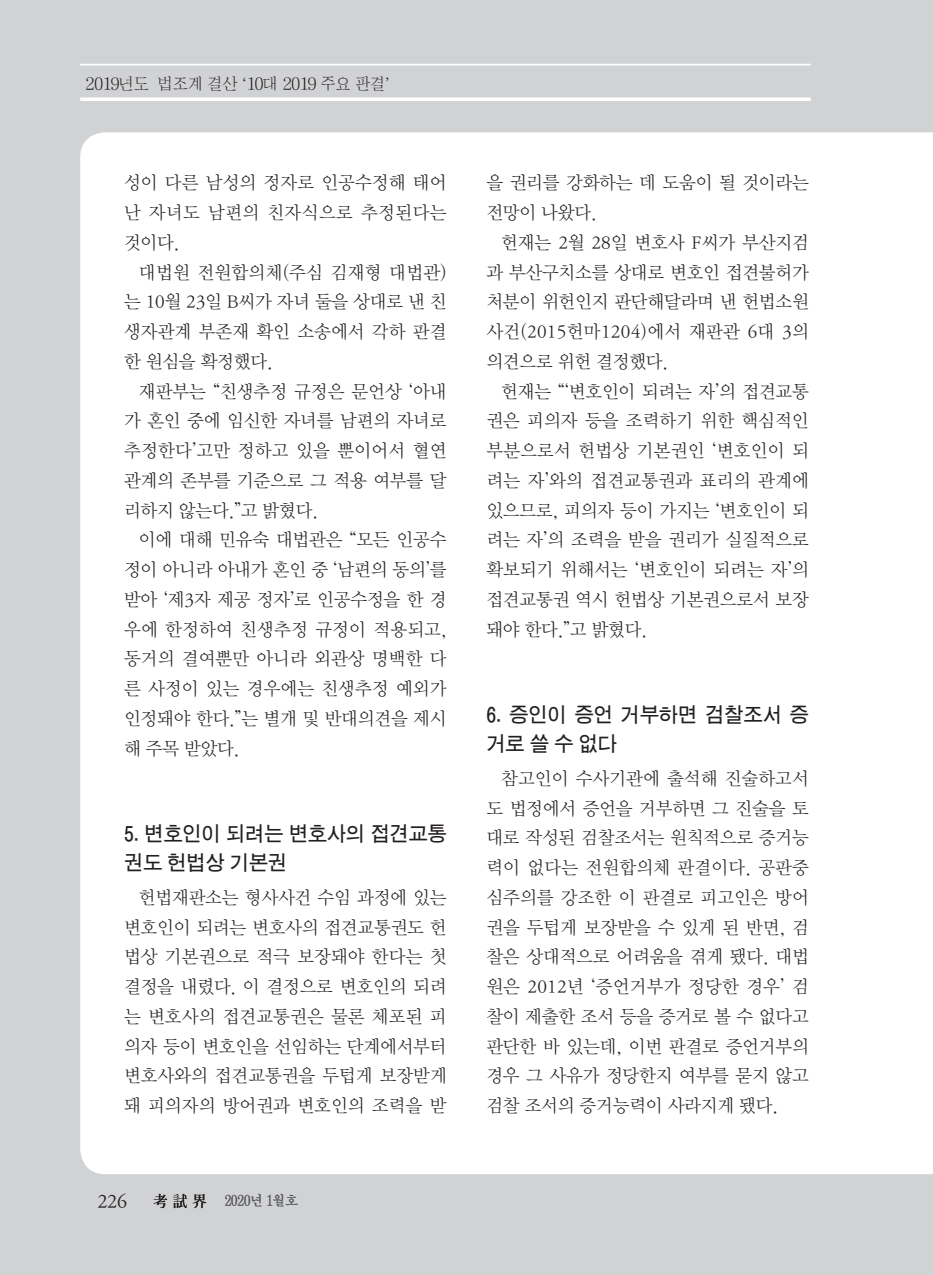
<style>
.page{position:relative;width:933px;height:1275px;background:#d1d2d4}
.page>*{position:absolute;margin:0;border:0;box-sizing:border-box;transform-origin:0 0}
.t1{font:20.12px/29.8px "D Xgo Std 40";letter-spacing:-.01em;color:#231f20;scale:.95 1}
.t2{font:19.25px "DX Nmu Std 30";color:#231f20}
.t3{font:18.38px/29.8px "DX Nmu Std 20";letter-spacing:-.01em;color:#231f20;text-align:justify}
.t4{font:15.75px "DX Shnm Std";letter-spacing:-.01em;color:#231f20}
.t5{font:14px "D Xmu Std 40";letter-spacing:-.05em;color:#505052;scale:.95 1}
</style>
<div class="page">
<svg style="left:80px;top:97px;width:730px;height:4px;fill:#fdfdfd"></svg>
<hr style="left:80px;top:64px;width:730px;height:2px;background:#fff">
<svg style="left:153px;top:1194px;width:14px;height:14px"></svg>
<svg style="left:173px;top:1194px;width:34px;height:14px"></svg>
<div style="left:80px;top:132px;width:853px;height:1042px;background:#fff"></div>
<p class="t4" style="left:85px;top:76px;width:306px">2019년도 법조계 결산 ‘10대 2019 주요 판결’</p>
<p class="t3" style="left:124px;top:168px;width:324px">성이 다른 남성의 정자로 인공수정해 태어 난 자녀도 남편의 친자식으로 추정된다는 것이다.</p>
<p class="t3" style="left:124px;top:258px;width:324px;text-indent:15px">대법원 전원합의체(주심 김재형 대법관) 는 10월 23일 B씨가 자녀 둘을 상대로 낸 친 생자관계 부존재 확인 소송에서 각하 판결 한 원심을 확정했다.</p>
<p class="t3" style="left:124px;top:377px;width:324px;text-indent:15px">재판부는 “친생추정 규정은 문언상 ‘아내 가 혼인 중에 임신한 자녀를 남편의 자녀로 추정한다’고만 정하고 있을 뿐이어서 혈연 관계의 존부를 기준으로 그 적용 여부를 달 리하지 않는다.”고 밝혔다.</p>
<p class="t3" style="left:124px;top:525px;width:324px;text-indent:15px">이에 대해 민유숙 대법관은 “모든 인공수 정이 아니라 아내가 혼인 중 ‘남편의 동의’를 받아 ‘제3자 제공 정자’로 인공수정을 한 경 우에 한정하여 친생추정 규정이 적용되고, 동거의 결여뿐만 아니라 외관상 명백한 다 른 사정이 있는 경우에는 친생추정 예외가 인정돼야 한다.”는 별개 및 반대의견을 제시 해 주목 받았다.</p>
<p class="t1" style="left:124px;top:820px;width:341px">5. 변호인이 되려는 변호사의 접견교통 권도 헌법상 기본권</p>
<p class="t3" style="left:124px;top:883px;width:324px;text-indent:15px">헌법재판소는 형사사건 수임 과정에 있는 변호인이 되려는 변호사의 접견교통권도 헌 법상 기본권으로 적극 보장돼야 한다는 첫 결정을 내렸다. 이 결정으로 변호인의 되려 는 변호사의 접견교통권은 물론 체포된 피 의자 등이 변호인을 선임하는 단계에서부터 변호사와의 접견교통권을 두텁게 보장받게 돼 피의자의 방어권과 변호인의 조력을 받</p>
<p class="t2" style="left:97px;top:1191px;width:31px">226</p>
<p class="t5" style="left:224px;top:1194px;width:80px">2020년 1월호</p>
<p class="t3" style="left:486px;top:168px;width:324px">을 권리를 강화하는 데 도움이 될 것이라는 전망이 나왔다.</p>
<p class="t3" style="left:486px;top:228px;width:324px;text-indent:15px">헌재는 2월 28일 변호사 F씨가 부산지검 과 부산구치소를 상대로 변호인 접견불허가 처분이 위헌인지 판단해달라며 낸 헌법소원 사건(2015헌마1204)에서 재판관 6대 3의 의견으로 위헌 결정했다.</p>
<p class="t3" style="left:486px;top:377px;width:324px;text-indent:15px">헌재는 “‘변호인이 되려는 자’의 접견교통 권은 피의자 등을 조력하기 위한 핵심적인 부분으로서 헌법상 기본권인 ‘변호인이 되 려는 자’와의 접견교통권과 표리의 관계에 있으므로, 피의자 등이 가지는 ‘변호인이 되 려는 자’의 조력을 받을 권리가 실질적으로 확보되기 위해서는 ‘변호인이 되려는 자’의 접견교통권 역시 헌법상 기본권으로서 보장 돼야 한다.”고 밝혔다.</p>
<p class="t1" style="left:486px;top:701px;width:341px">6. 증인이 증언 거부하면 검찰조서 증 거로 쓸 수 없다</p>
<p class="t3" style="left:486px;top:764px;width:324px;text-indent:15px">참고인이 수사기관에 출석해 진술하고서 도 법정에서 증언을 거부하면 그 진술을 토 대로 작성된 검찰조서는 원칙적으로 증거능 력이 없다는 전원합의체 판결이다. 공판중 심주의를 강조한 이 판결로 피고인은 방어 권을 두텁게 보장받을 수 있게 된 반면, 검 찰은 상대적으로 어려움을 겪게 됐다. 대법 원은 2012년 ‘증언거부가 정당한 경우’ 검 찰이 제출한 조서 등을 증거로 볼 수 없다고 판단한 바 있는데, 이번 판결로 증언거부의 경우 그 사유가 정당한지 여부를 묻지 않고 검찰 조서의 증거능력이 사라지게 됐다.</p>
</div>
